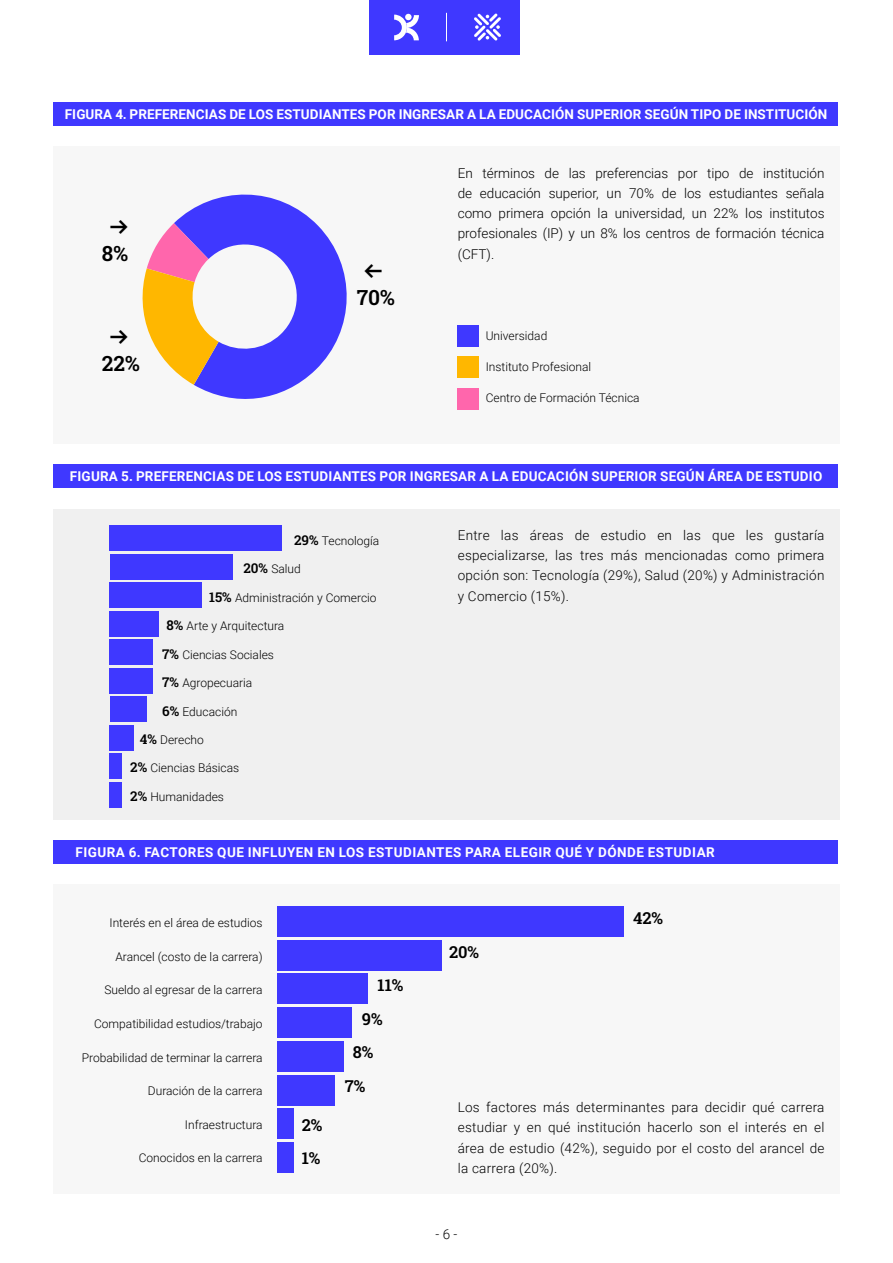
<style>
.page{position:relative;width:893px;height:1263px;background:#fff}
.page>*{position:absolute;margin:0;border:0;box-sizing:border-box;transform-origin:0 0}
.t1{font:500 22.5px "Suisse Intl";color:#000}
.t2{font:600 21px "Roboto Slab";color:#000}
.t3{font:600 16.5px/33.5px "Roboto Slab";color:#000}
.t4{font:300 13.5px/20.2px "Roboto";letter-spacing:.02em;color:#000;text-align:justify}
.t5{font:700 13.5px "Roboto";letter-spacing:.015em;color:#fff}
.t6{font:700 13.5px "Roboto";letter-spacing:.035em;color:#fff}
.t7{font:300 12px "Roboto";color:#000}
.s1{font-family:"Roboto Slab";font-weight:600;font-size:13.5px}
</style>
<div class="page">
<div style="left:370px;top:0;width:150px;height:54px;background:#3f38ff"></div>
<svg style="left:446px;top:13px;width:1px;height:28px"></svg>
<svg style="left:474px;top:13px;width:27px;height:28px"></svg>
<div style="left:405px;top:14px;width:7px;height:6px;background:#fff;border-radius:50%"></div>
<svg style="left:394px;top:15px;width:25px;height:25px"></svg>
<div style="left:54px;top:509px;width:786px;height:310px;background:#f0f0f0"></div>
<div style="left:54px;top:147px;width:786px;height:297px;background:#f7f7f7"></div>
<div style="left:54px;top:885px;width:786px;height:309px;background:#f7f7f7"></div>
<div style="left:53px;top:102px;width:785px;height:24px;background:#3f38ff"></div>
<div style="left:53px;top:465px;width:785px;height:23px;background:#3f38ff"></div>
<div style="left:53px;top:840px;width:785px;height:24px;background:#3f38ff"></div>
<div style="left:458px;top:325px;width:21px;height:22px;background:#3f38ff"></div>
<div style="left:458px;top:357px;width:21px;height:21px;background:#ffb700"></div>
<div style="left:458px;top:388px;width:21px;height:22px;background:#ff66ac"></div>
<svg style="left:142px;top:194px;width:205px;height:205px"></svg>
<div style="left:110px;top:782px;width:12px;height:26px;background:#3f38ff"></div>
<div style="left:110px;top:753px;width:12px;height:26px;background:#3f38ff"></div>
<div style="left:110px;top:725px;width:24px;height:26px;background:#3f38ff"></div>
<div style="left:110px;top:696px;width:36px;height:26px;background:#3f38ff"></div>
<div style="left:110px;top:668px;width:43px;height:26px;background:#3f38ff"></div>
<div style="left:110px;top:639px;width:43px;height:26px;background:#3f38ff"></div>
<div style="left:110px;top:611px;width:49px;height:26px;background:#3f38ff"></div>
<div style="left:110px;top:582px;width:92px;height:26px;background:#3f38ff"></div>
<div style="left:110px;top:554px;width:123px;height:26px;background:#3f38ff"></div>
<div style="left:110px;top:525px;width:172px;height:26px;background:#3f38ff"></div>
<div style="left:277px;top:1142px;width:17px;height:31px;background:#3f38ff"></div>
<div style="left:277px;top:1108px;width:17px;height:31px;background:#3f38ff"></div>
<div style="left:277px;top:1075px;width:58px;height:30px;background:#3f38ff"></div>
<div style="left:277px;top:1041px;width:66px;height:30px;background:#3f38ff"></div>
<div style="left:277px;top:1007px;width:74px;height:31px;background:#3f38ff"></div>
<div style="left:277px;top:974px;width:91px;height:30px;background:#3f38ff"></div>
<div style="left:277px;top:940px;width:165px;height:30px;background:#3f38ff"></div>
<div style="left:277px;top:906px;width:347px;height:31px;background:#3f38ff"></div>
<p class="t5" style="left:65px;top:105px;width:764px">FIGURA 4. PREFERENCIAS DE LOS ESTUDIANTES POR INGRESAR A LA EDUCACIÓN SUPERIOR SEGÚN TIPO DE INSTITUCIÓN</p>
<h1 class="t1" style="left:110px;top:212px;width:19px">→</h1>
<h2 class="t2" style="left:102px;top:239px;width:28px">8%</h2>
<h1 class="t1" style="left:110px;top:322px;width:19px">→</h1>
<h2 class="t2" style="left:102px;top:349px;width:39px">22%</h2>
<h1 class="t1" style="left:383px;top:286px;width:19px;rotate:-180deg">→</h1>
<h2 class="t2" style="left:357px;top:282px;width:40px">70%</h2>
<p class="t4" style="left:458px;top:162px;width:368px">En términos de las preferencias por tipo de institución de educación superior, un 70% de los estudiantes señala como primera opción la universidad, un 22% los institutos profesionales (IP) y un 8% los centros de formación técnica (CFT).</p>
<p class="t7" style="left:486px;top:328px;width:63px">Universidad</p>
<p class="t7" style="left:486px;top:358px;width:107px">Instituto Profesional</p>
<p class="t7" style="left:486px;top:390px;width:155px">Centro de Formación Técnica</p>
<p class="t5" style="left:70px;top:467px;width:754px">FIGURA 5. PREFERENCIAS DE LOS ESTUDIANTES POR INGRESAR A LA EDUCACIÓN SUPERIOR SEGÚN ÁREA DE ESTUDIO</p>
<p class="t7" style="left:294px;top:532px;width:87px"><span class="s1">29%</span> Tecnología</p>
<p class="t7" style="left:243px;top:561px;width:59px"><span class="s1">20%</span> Salud</p>
<p class="t7" style="left:209px;top:589px;width:169px"><span class="s1">15%</span> Administración y Comercio</p>
<p class="t7" style="left:166px;top:618px;width:119px"><span class="s1">8%</span> Arte y Arquitectura</p>
<p class="t7" style="left:162px;top:646px;width:113px"><span class="s1">7%</span> Ciencias Sociales</p>
<p class="t7" style="left:162px;top:674px;width:92px"><span class="s1">7%</span> Agropecuaria</p>
<p class="t7" style="left:162px;top:703px;width:77px"><span class="s1">6%</span> Educación</p>
<p class="t7" style="left:140px;top:731px;width:66px"><span class="s1">4%</span> Derecho</p>
<p class="t7" style="left:130px;top:760px;width:111px"><span class="s1">2%</span> Ciencias Básicas</p>
<p class="t7" style="left:130px;top:788px;width:95px"><span class="s1">2%</span> Humanidades</p>
<p class="t4" style="left:458px;top:524px;width:368px">Entre las áreas de estudio en las que les gustaría especializarse, las tres más mencionadas como primera opción son: Tecnología (29%), Salud (20%) y Administración y Comercio (15%).</p>
<p class="t6" style="left:75px;top:843px;width:641px">FIGURA 6. FACTORES QUE INFLUYEN EN LOS ESTUDIANTES PARA ELEGIR QUÉ Y DÓNDE ESTUDIAR</p>
<p class="t7" style="left:110px;top:914px;width:155px">Interés en el área de estudios</p>
<p class="t7" style="left:115px;top:948px;width:149px">Arancel (costo de la carrera)</p>
<p class="t7" style="left:104px;top:982px;width:160px">Sueldo al egresar de la carrera</p>
<p class="t7" style="left:94px;top:1015px;width:170px">Compatibilidad estudios/trabajo</p>
<p class="t7" style="left:82px;top:1049px;width:182px">Probabilidad de terminar la carrera</p>
<p class="t7" style="left:148px;top:1082px;width:116px">Duración de la carrera</p>
<p class="t7" style="left:185px;top:1116px;width:79px">Infraestructura</p>
<p class="t7" style="left:139px;top:1149px;width:125px">Conocidos en la carrera</p>
<p class="t3" style="left:302px;top:1108px;width:22px">2%<br>1%</p>
<p class="t3" style="left:378px;top:968px;width:27px">11%</p>
<p class="t3" style="left:362px;top:1002px;width:22px">9%</p>
<p class="t3" style="left:353px;top:1035px;width:22px">8%</p>
<p class="t3" style="left:345px;top:1069px;width:22px">7%</p>
<p class="t3" style="left:449px;top:934px;width:32px">20%</p>
<p class="t3" style="left:633px;top:900px;width:32px">42%</p>
<p class="t4" style="left:458px;top:1096px;width:368px">Los factores más determinantes para decidir qué carrera estudiar y en qué institución hacerlo son el interés en el área de estudio (42%), seguido por el costo del arancel de la carrera (20%).</p>
<p class="t4" style="left:436px;top:1223px;width:23px">- 6 -</p>
</div>
